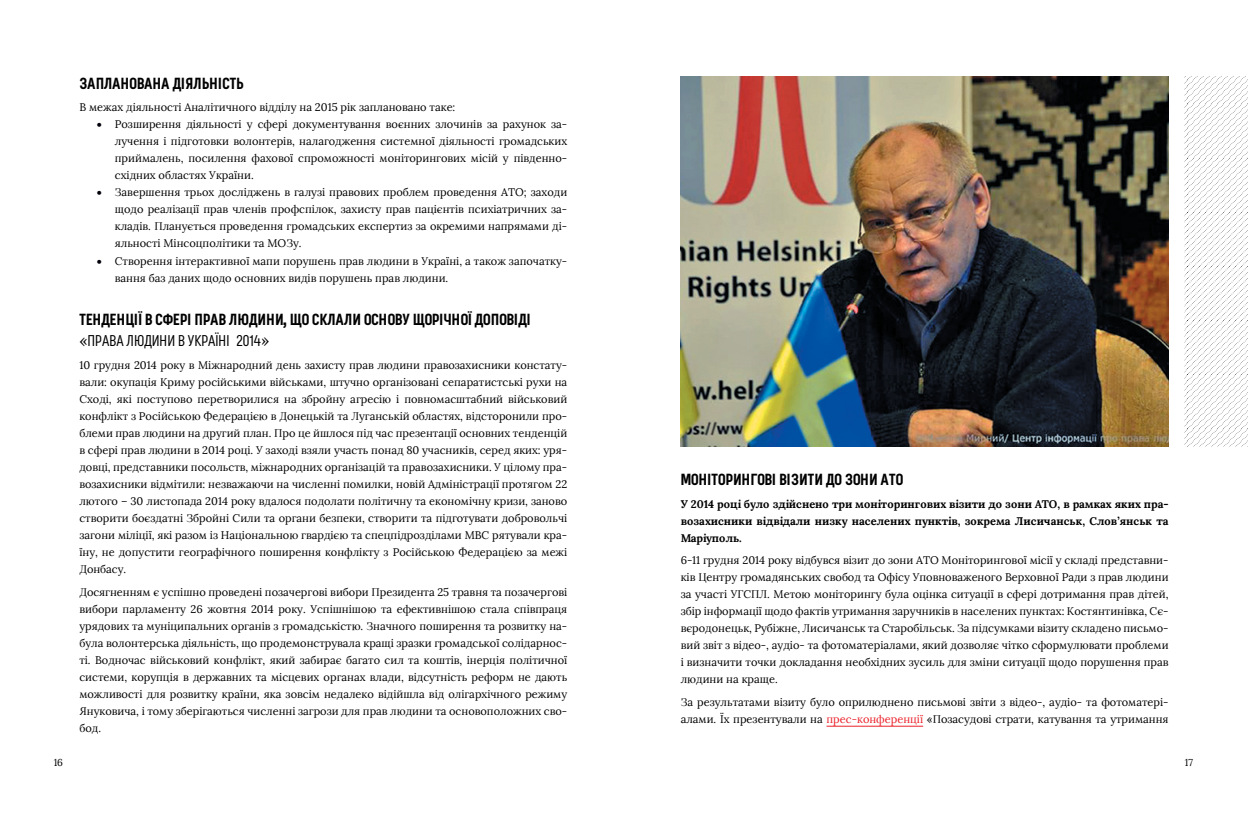
<style>
.page{position:relative;width:1248px;height:823px;background:#fff}
.page>*{position:absolute;margin:0;border:0;box-sizing:border-box;transform-origin:0 0}
.підзаголовок{font:700 16px "Barvinka Yorke 4 F";color:#000}
.підзаголовок-2{font:15.5px "Barvinka Yorke 4 F";color:#000}
.List_Paragraph{font:11px/17px "Lora";color:#000;text-align:justify}
.t1{font:700 11px/17px "Lora";color:#000;text-align:justify}
.t2{font:10px "Lora";color:#000}
.s1{color:#00000a}
.s2{font-family:"Lora"}
.s3{color:#eb212a}
</style>
<div class="page">
<hr style="left:826px;top:725px;width:97px;height:1px;background:#eb212a">
<img style="left:680px;top:77px;width:488px;height:368px">
<svg style="left:1184px;top:77px;width:63px;height:369px"></svg>
<p class="підзаголовок" style="left:79px;top:75px;width:166px">ЗАПЛАНОВАНА ДІЯЛЬНІСТЬ</p>
<p class="List_Paragraph" style="left:79px;top:99px;width:377px">В межах діяльності Аналітичного відділу на 2015 рік заплановано таке:</p>
<p class="List_Paragraph" style="left:115px;top:116px;width:454px;text-indent:-18px"><span class="s1">•</span> Розширення діяльності у сфері документування воєнних злочинів за рахунок за&shy;лучення і підготовки волонтерів, налагодження системної діяльності громадських приймалень, посилення фахової спроможності моніторингових місій у південно&shy;східних областях України.</p>
<p class="List_Paragraph" style="left:115px;top:184px;width:454px;text-indent:-18px"><span class="s1">•</span> Завершення трьох досліджень в галузі правових проблем проведення АТО; заходи щодо реалізації прав членів профспілок, захисту прав пацієнтів психіатричних за&shy;кладів. Планується проведення громадських експертиз за окремими напрямами ді&shy;яльності Мінсоцполітики та МОЗу.</p>
<p class="List_Paragraph" style="left:115px;top:252px;width:454px;text-indent:-18px"><span class="s1">•</span> Створення інтерактивної мапи порушень прав людини в Україні, а також започатку&shy;вання баз даних щодо основних видів порушень прав людини.</p>
<p class="підзаголовок" style="left:79px;top:311px;width:453px">ТЕНДЕНЦІЇ В СФЕРІ ПРАВ ЛЮДИНИ, ЩО СКЛАЛИ ОСНОВУ ЩОРІЧНОЇ ДОПОВІДІ</p>
<p class="підзаголовок-2" style="left:79px;top:332px;width:191px"><span class="s2">«</span>ПРАВА ЛЮДИНИ В УКРАЇНІ 2014<span class="s2">»</span></p>
<p class="List_Paragraph" style="left:79px;top:356px;width:489px">10 грудня 2014 року в Міжнародний день захисту прав людини правозахисники констату&shy;вали: окупація Криму російськими військами, штучно організовані сепаратистські рухи на Сході, які поступово перетворилися на збройну агресію і повномасштабний військовий конфлікт з Російською Федерацією в Донецькій та Луганській областях, відсторонили про&shy;блеми прав людини на другий план. Про це йшлося під час презентації основних тенденцій в сфері прав людини в 2014 році. У заході взяли участь понад 80 учасників, серед яких: уря&shy;довці, представники посольств, міжнародних організацій та правозахисники. У цілому пра&shy;возахисники відмітили: незважаючи на численні помилки, новій Адміністрації протягом 22 лютого – 30 листопада 2014 року вдалося подолати політичну та економічну кризи, заново створити боєздатні Збройні Сили та органи безпеки, створити та підготувати добровольчі загони міліції, які разом із Національною гвардією та спецпідрозділами МВС рятували кра&shy;їну, не допустити географічного поширення конфлікту з Російською Федерацією за межі Донбасу.</p>
<p class="List_Paragraph" style="left:79px;top:583px;width:489px">Досягненням є успішно проведені позачергові вибори Президента 25 травня та позачергові вибори парламенту 26 жовтня 2014 року. Успішнішою та ефективнішою стала співпраця урядових та муніципальних органів з громадськістю. Значного поширення та розвитку на&shy;була волонтерська діяльність, що продемонструвала кращі зразки громадської солідарнос&shy;ті. Водночас військовий конфлікт, який забирає багато сил та коштів, інерція політичної системи, корупція в державних та місцевих органах влади, відсутність реформ не дають можливості для розвитку країни, яка зовсім недалеко відійшла від олігархічного режиму Януковича, і тому зберігаються численні загрози для прав людини та основоположних сво&shy;бод.</p>
<p class="підзаголовок" style="left:680px;top:471px;width:224px">МОНІТОРИНГОВІ ВІЗИТИ ДО ЗОНИ АТО</p>
<p class="t1" style="left:680px;top:495px;width:489px">У 2014 році було здійснено три моніторингових візити до зони АТО, в рамках яких пра&shy;возахисники відвідали низку населених пунктів, зокрема Лисичанськ, Слов’янськ та Маріуполь.</p>
<p class="List_Paragraph" style="left:680px;top:551px;width:489px">6-11 грудня 2014 року відбувся візит до зони АТО Моніторингової місії у складі представни&shy;ків Центру громадянських свобод та Офісу Уповноваженого Верховної Ради з прав людини за участі УГСПЛ. Метою моніторингу була оцінка ситуації в сфері дотримання прав дітей, збір інформації щодо фактів утримання заручників в населених пунктах: Костянтинівка, Сє&shy;вєродонецьк, Рубіжне, Лисичанськ та Старобільськ. За підсумками візиту складено письмо&shy;вий звіт з відео-, аудіо- та фотоматеріалами, який дозволяє чітко сформулювати проблеми і визначити точки докладання необхідних зусиль для зміни ситуації щодо порушення прав людини на краще.</p>
<p class="List_Paragraph" style="left:680px;top:693px;width:489px">За результатами візиту було оприлюднено письмові звіти з відео-, аудіо- та фотоматері&shy;алами. Їх презентували на <span class="s3">прес-конференції</span> «Позасудові страти, катування та утримання</p>
<p class="t2" style="left:54px;top:756px;width:11px">16</p>
<p class="t2" style="left:1184px;top:756px;width:10px">17</p>
</div>
